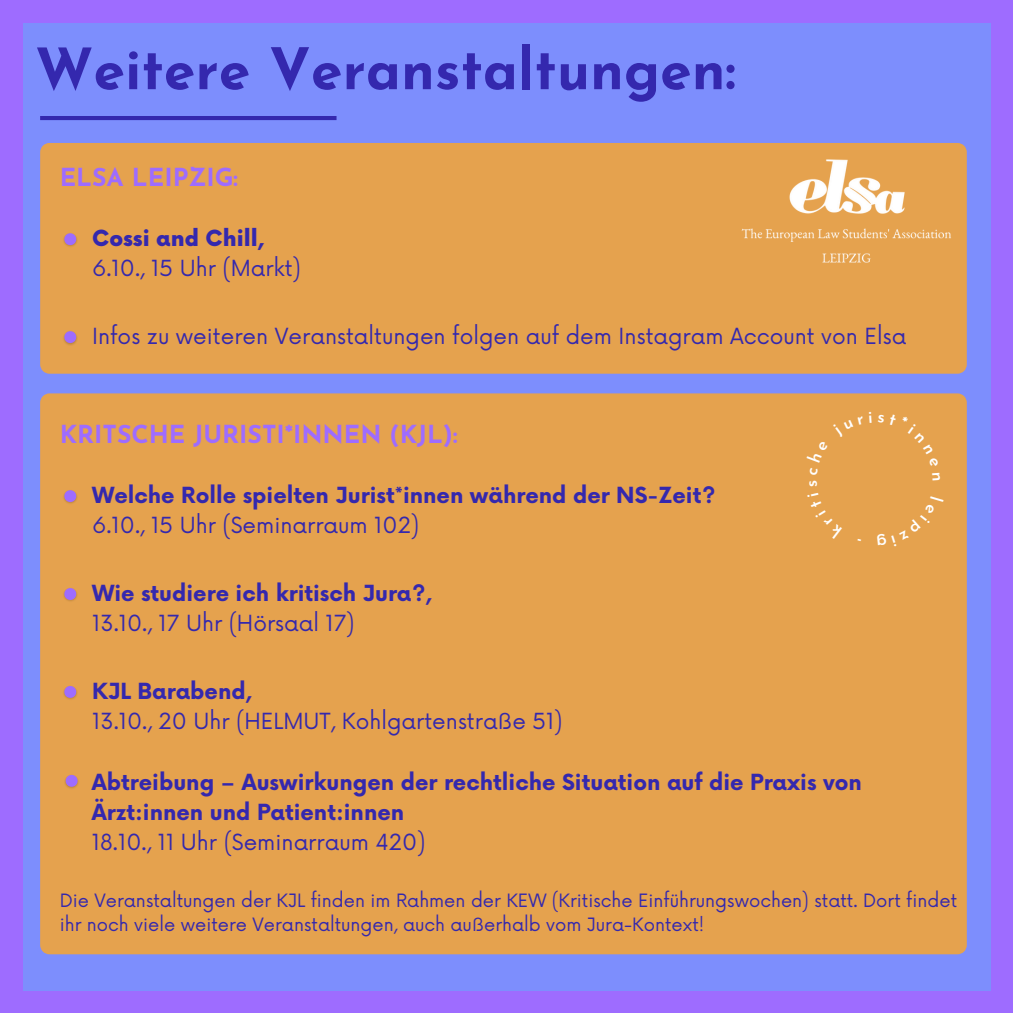
<style>
.page{position:relative;width:1013px;height:1013px;background:#fff}
.page>*{position:absolute;margin:0;border:0;box-sizing:border-box;transform-origin:0 0}
.t1{font:700 57.12px "Josefin Sans";color:#3428ae}
.t2{font:700 24.75px "Josefin Sans";color:#9e6cff}
.t3{font:21.62px "Now";color:#3428ae}
.t4{font:700 21.62px/30px "Now";color:#3428ae}
.t5{font:900 21.62px "Now";color:#3428ae}
.t6{font:17.88px/24.4px "Now";color:#3428ae}
</style>
<div class="page">
<div style="left:0;top:0;width:1012px;height:1012px;background:#9e6cff"></div>
<div style="left:23px;top:23px;width:967px;height:967px;background:#7d8efd"></div>
<hr style="left:40px;top:116px;width:296px;height:4px;background:#3428ae">
<div style="left:40px;top:143px;width:926px;height:231px;background:#e5a24e"></div>
<img style="left:63px;top:331px;width:15px;height:15px">
<svg style="left:64px;top:331px;width:12px;height:12px"></svg>
<img style="left:63px;top:233px;width:15px;height:15px">
<svg style="left:64px;top:233px;width:12px;height:12px"></svg>
<img style="left:740px;top:158px;width:212px;height:106px">
<div style="left:40px;top:393px;width:926px;height:561px;background:#e5a24e"></div>
<img style="left:63px;top:587px;width:15px;height:15px">
<svg style="left:64px;top:588px;width:12px;height:12px"></svg>
<img style="left:63px;top:685px;width:15px;height:15px">
<svg style="left:64px;top:686px;width:12px;height:12px"></svg>
<img style="left:63px;top:490px;width:15px;height:15px">
<svg style="left:64px;top:490px;width:12px;height:12px"></svg>
<img style="left:64px;top:774px;width:15px;height:15px">
<svg style="left:66px;top:775px;width:12px;height:11px"></svg>
<div style="left:806px;top:411px;width:137px;height:135px;background:#e5a24e"></div>
<h1 class="t1" style="left:35px;top:46px;width:702px">Weitere Veranstaltungen:</h1>
<p class="t2" style="left:60px;top:167px;width:180px">ELSA LEIPZIG:</p>
<p class="t5" style="left:92px;top:227px;width:174px">Cossi and Chill,</p>
<p class="t3" style="left:92px;top:256px;width:210px">6.10., 15 Uhr (Markt)</p>
<p class="t3" style="left:92px;top:324px;width:815px">Infos zu weiteren Veranstaltungen folgen auf dem Instagram Account von Elsa</p>
<p class="t2" style="left:60px;top:424px;width:399px">KRITSCHE JURISTI*INNEN (KJL):</p>
<p class="t4" style="left:92px;top:481px;width:625px">Welche Rolle spielten Jurist*innen während der NS-Zeit?</p>
<p class="t3" style="left:92px;top:513px;width:328px">6.10., 15 Uhr (Seminarraum 102)</p>
<p class="t4" style="left:92px;top:579px;width:342px">Wie studiere ich kritisch Jura?,</p>
<p class="t3" style="left:92px;top:611px;width:264px">13.10., 17 Uhr (Hörsaal 17)</p>
<p class="t4" style="left:92px;top:677px;width:162px">KJL Barabend,</p>
<p class="t3" style="left:92px;top:709px;width:472px">13.10., 20 Uhr (HELMUT, Kohlgartenstraße 51)</p>
<p class="t4" style="left:92px;top:768px;width:771px">Abtreibung – Auswirkungen der rechtliche Situation auf die Praxis von<br>Ärzt:innen und Patient:innen</p>
<p class="t3" style="left:92px;top:830px;width:335px">18.10., 11 Uhr (Seminarraum 420)</p>
<p class="t6" style="left:60px;top:889px;width:898px">Die Veranstaltungen der KJL finden im Rahmen der KEW (Kritische Einführungswochen) statt. Dort findet ihr noch viele weitere Veranstaltungen, auch außerhalb vom Jura-Kontext!</p>
</div>
